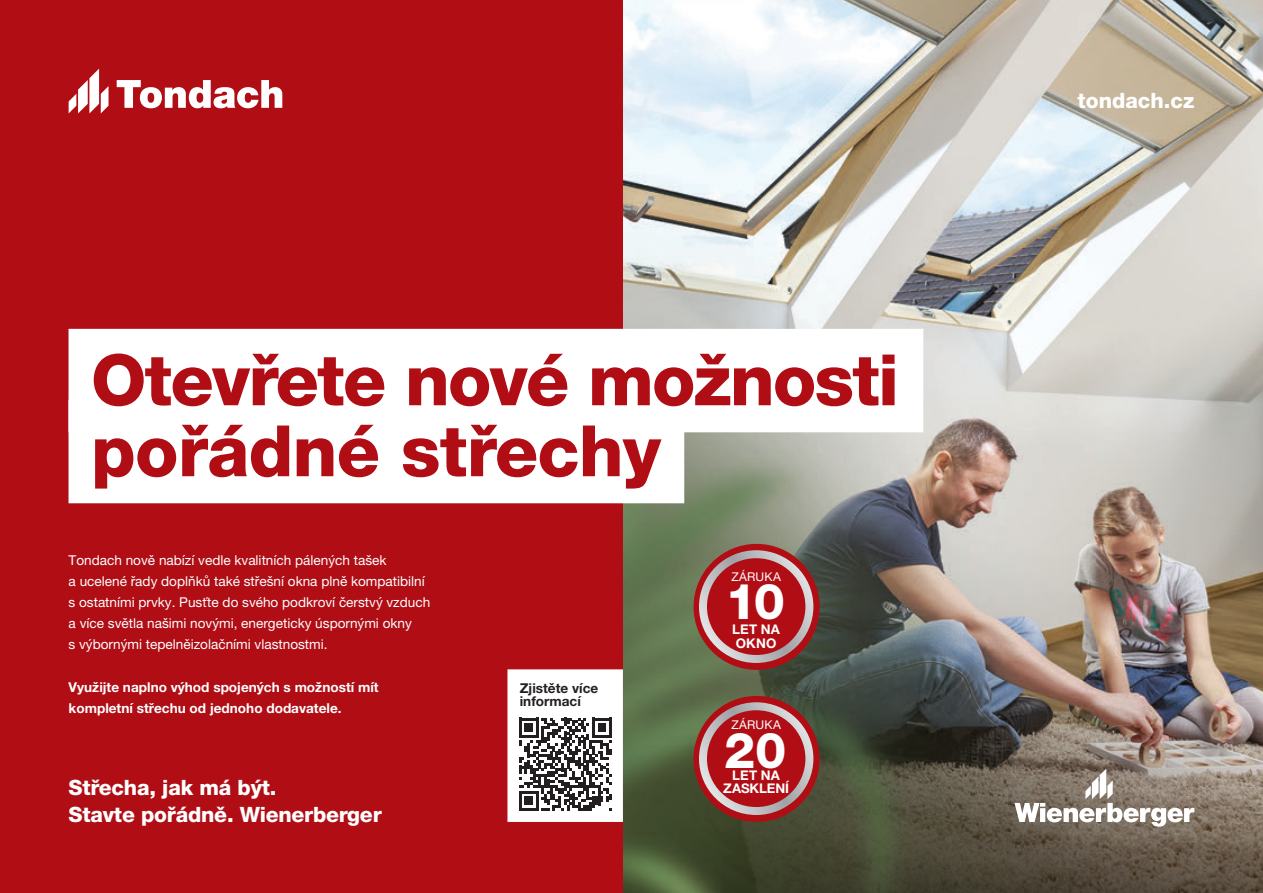
<style>
.page{position:relative;width:1263px;height:893px;background:#fff}
.page>*{position:absolute;margin:0;border:0;box-sizing:border-box;transform-origin:0 0}
.t1{font:800 70.95px/70.9px "Helvetica Neue LT Pro";letter-spacing:-.025em;color:#b00d15}
.t2{font:800 49.5px "Helvetica Neue LT Pro";color:#fff}
.t3{font:800 21.15px/27.2px "Helvetica Neue LT Pro";letter-spacing:-.01em;color:#fff}
.t4{font:13.65px/21.1px "Helvetica Neue LT Pro";color:#fff}
.t5{font:700 13.65px/21.1px "Helvetica Neue LT Pro";color:#fff}
.t6{font:700 13.65px/13.6px "Helvetica Neue LT Pro";color:#231f20}
.t7{font:700 13.35px/13.4px "Helvetica Neue LT Pro";letter-spacing:.005em;color:#fff}
.t8{font:12.15px "Helvetica Neue LT Pro";letter-spacing:.015em;color:#fff}
</style>
<div class="page">
<img style="left:623px;top:0;width:640px;height:893px">
<div style="left:0;top:0;width:623px;height:893px;background:#b00d15"></div>
<svg style="left:507px;top:669px;width:116px;height:153px;background:#c4bfc0"></svg>
<div style="left:693px;top:544px;width:127px;height:126px;background:#b00d15;border-radius:50%"></div>
<svg style="left:699px;top:550px;width:114px;height:113px"></svg>
<div style="left:693px;top:696px;width:127px;height:126px;background:#b00d15;border-radius:50%"></div>
<svg style="left:699px;top:702px;width:114px;height:113px"></svg>
<div style="left:69px;top:329px;width:854px;height:103px;background:#fff"></div>
<div style="left:69px;top:400px;width:615px;height:103px;background:#fff"></div>
<svg style="left:1014px;top:769px;width:180px;height:58px"></svg>
<svg style="left:69px;top:69px;width:40px;height:44px"></svg>
<svg style="left:117px;top:80px;width:165px;height:28px"></svg>
<p class="t1" style="left:91px;top:344px;width:809px">Otevřete nové možnosti pořádné střechy</p>
<p class="t4" style="left:69px;top:549px;width:363px">Tondach nově nabízí vedle kvalitních pálených tašek<br>a ucelené řady doplňků také střešní okna plně kompatibilní s ostatními prvky. Pusťte do svého podkroví čerstvý vzduch a více světla našimi novými, energeticky úspornými okny<br>s výbornými tepelněizolačními vlastnostmi.</p>
<p class="t5" style="left:69px;top:676px;width:312px">Využijte naplno výhod spojených s možností mít kompletní střechu od jednoho dodavatele.</p>
<p class="t3" style="left:69px;top:774px;width:315px">Střecha, jak má být.<br>Stavte pořádně. Wienerberger</p>
<p class="t6" style="left:520px;top:681px;width:80px">Zjistěte více informací</p>
<p class="t8" style="left:731px;top:569px;width:51px">ZÁRUKA</p>
<p class="t2" style="left:725px;top:572px;width:61px">10</p>
<p class="t7" style="left:732px;top:622px;width:49px">LET NA<br>OKNO</p>
<p class="t8" style="left:731px;top:717px;width:51px">ZÁRUKA</p>
<p class="t2" style="left:724px;top:721px;width:64px">20</p>
<p class="t7" style="left:723px;top:768px;width:67px;text-align:center">LET NA<br>ZASKLENÍ</p>
<p class="t3" style="left:1077px;top:87px;width:118px">tondach.cz</p>
</div>
